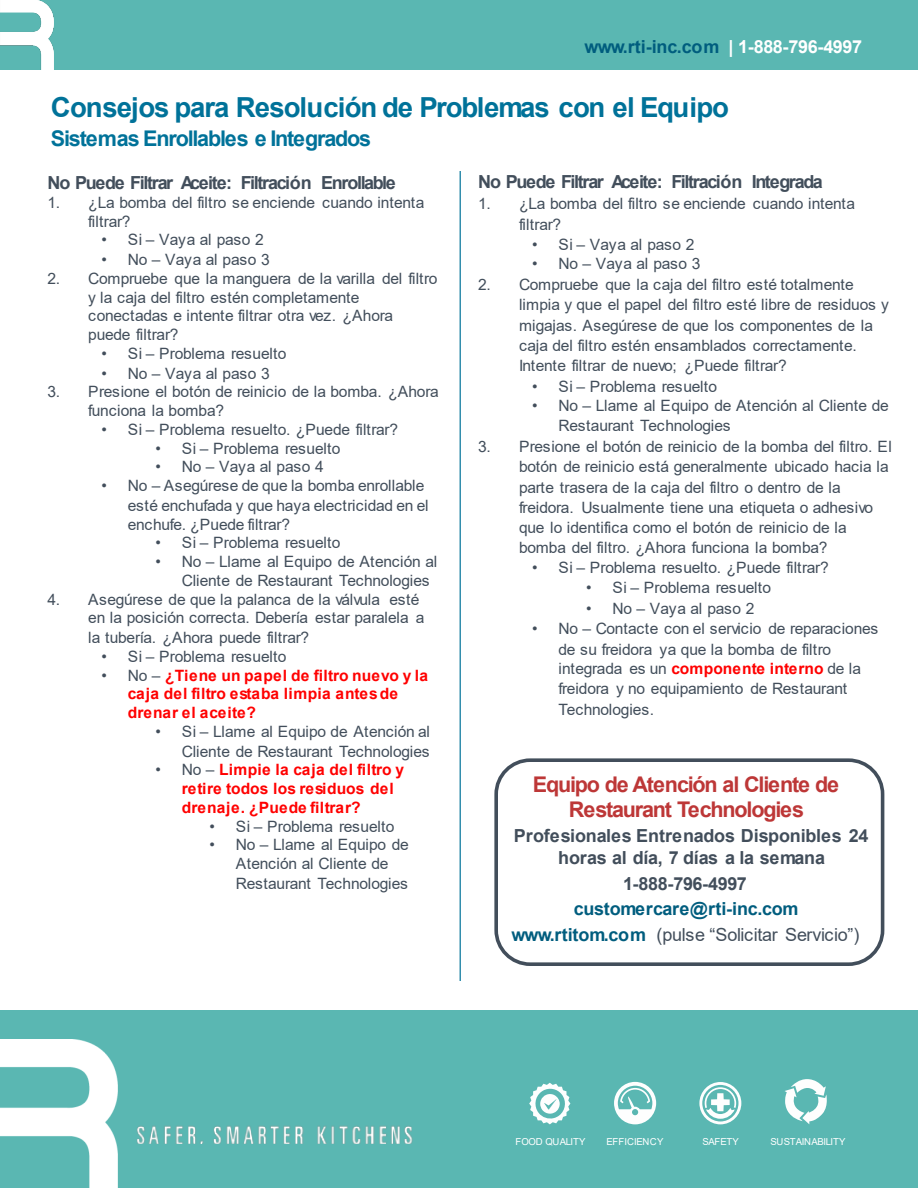
<style>
.page{position:relative;width:918px;height:1188px;background:#fff}
.page>*{position:absolute;margin:0;border:0;box-sizing:border-box;transform-origin:0 0}
.t1{font:700 27.6px "Arial";letter-spacing:-.035em;color:#007299}
.t2{font:700 21.6px/25.2px "Arial";letter-spacing:-.055em;color:#bd3737;text-align:center}
.t3{font:700 21.6px "Arial";letter-spacing:-.055em;color:#007299}
.t4{font:700 18px/26.4px "Arial";letter-spacing:-.015em;color:#005d7e;text-align:center}
.t5{font:700 18px "Arial";letter-spacing:-.08em;color:#424e5b}
.t6{font:700 18px/21.6px "Arial";letter-spacing:-.025em;color:#424e5b;text-align:center}
.t7{font:15.6px/20.1px "Arial";letter-spacing:-.02em;color:#424e5b}
.t8{font:700 15.6px/18.6px "Arial";letter-spacing:.005em;color:#f00}
.t9{font:15.6px "Arial";letter-spacing:.005em;color:#424e5b}
.t10{font:9.6px "Arial";letter-spacing:-.03em;color:#fff}
.t11{font:9.6px "Arial";letter-spacing:.015em;color:#fff}
.s1{color:#fff}
.s2{font-weight:400;color:#424e5b}
.s3{font-weight:700;color:#f00}
</style>
<div class="page">
<div style="left:0;top:0;width:918px;height:70px;background:#5ab7b2"></div>
<div style="left:0;top:1010px;width:918px;height:178px;background:#5ab7b2"></div>
<img style="left:0;top:0;width:54px;height:70px">
<img style="left:0;top:1039px;width:118px;height:149px">
<svg style="left:529px;top:1083px;width:41px;height:41px"></svg>
<svg style="left:614px;top:1082px;width:42px;height:42px"></svg>
<svg style="left:785px;top:1079px;width:42px;height:45px"></svg>
<svg style="left:699px;top:1082px;width:42px;height:42px"></svg>
<hr style="left:460px;top:171px;width:1px;height:810px;background:#007299">
<img style="left:38px;top:1116px;width:375px;height:28px">
<div style="left:494px;top:758px;width:390px;height:208px;border:4px solid #424e5b;border-radius:34px"></div>
<p class="t4" style="left:585px;top:35px;width:279px">www.rti-inc.com <span class="s1">| 1-888-796-4997</span></p>
<h1 class="t1" style="left:51px;top:97px;width:680px">Consejos para Resolución de Problemas con el Equipo</h1>
<h2 class="t3" style="left:51px;top:131px;width:322px">Sistemas Enrollables e Integrados</h2>
<p class="t5" style="left:47px;top:176px;width:350px">No Puede Filtrar Aceite: Filtración Enrollable</p>
<p class="t7" style="left:88px;top:195px;width:338px;line-height:19.2px;text-indent:-41px">1. ¿La bomba del filtro se enciende cuando intenta filtrar?</p>
<p class="t9" style="left:101px;top:234px;width:164px">• Si – Vaya al paso 2</p>
<p class="t7" style="left:101px;top:251px;width:170px">• No – Vaya al paso 3</p>
<p class="t7" style="left:88px;top:270px;width:351px;line-height:18.8px;text-indent:-41px">2. Compruebe que la manguera de la varilla del filtro y la caja del filtro estén completamente conectadas e intente filtrar otra vez. ¿Ahora puede filtrar?</p>
<p class="t7" style="left:101px;top:345px;width:187px">• Si – Problema resuelto</p>
<p class="t7" style="left:101px;top:365px;width:170px">• No – Vaya al paso 3</p>
<p class="t7" style="left:88px;top:383px;width:352px;line-height:19.2px;text-indent:-41px">3. Presione el botón de reinicio de la bomba. ¿Ahora funciona la bomba?</p>
<p class="t7" style="left:101px;top:421px;width:298px">• Si – Problema resuelto. ¿Puede filtrar?</p>
<p class="t7" style="left:155px;top:440px;width:187px">• Si – Problema resuelto</p>
<p class="t7" style="left:155px;top:458px;width:170px">• No – Vaya al paso 4</p>
<p class="t7" style="left:128px;top:478px;width:302px;line-height:19.2px;text-indent:-26px">• No – Asegúrese de que la bomba enrollable esté enchufada y que haya electricidad en el enchufe. ¿Puede filtrar?</p>
<p class="t7" style="left:155px;top:534px;width:187px">• Si – Problema resuelto</p>
<p class="t7" style="left:182px;top:553px;width:257px;line-height:19.2px;text-indent:-26px">• No – Llame al Equipo de Atención al<br>Cliente de Restaurant Technologies</p>
<p class="t7" style="left:88px;top:592px;width:338px;line-height:18.6px;text-indent:-41px">4. Asegúrese de que la palanca de la válvula esté en la posición correcta. Debería estar paralela a la tubería. ¿Ahora puede filtrar?</p>
<p class="t7" style="left:101px;top:648px;width:187px">• Si – Problema resuelto</p>
<p class="t8" style="left:128px;top:668px;width:302px;text-indent:-26px"><span class="s2">• No –</span> ¿Tiene un papel de filtro nuevo y la caja del filtro estaba limpia antes de drenar el aceite?</p>
<p class="t7" style="left:155px;top:724px;width:276px;line-height:19.2px;text-align:right">• Si – Llame al Equipo de Atención al<br>Cliente de Restaurant Technologies</p>
<p class="t8" style="left:182px;top:761px;width:224px;line-height:19.2px;text-indent:-26px"><span class="s2">• No –</span> Limpie la caja del filtro y retire todos los residuos del drenaje. ¿Puede filtrar?</p>
<p class="t7" style="left:209px;top:818px;width:187px">• Si – Problema resuelto</p>
<p class="t7" style="left:236px;top:837px;width:175px;line-height:19.2px;text-indent:-26px">• No – Llame al Equipo de<br>Atención al Cliente de<br>Restaurant Technologies</p>
<p class="t5" style="left:478px;top:175px;width:346px">No Puede Filtrar Aceite: Filtración Integrada</p>
<p class="t7" style="left:519px;top:195px;width:338px;text-indent:-41px">1. ¿La bomba del filtro se enciende cuando intenta filtrar?</p>
<p class="t9" style="left:532px;top:239px;width:164px">• Si – Vaya al paso 2</p>
<p class="t7" style="left:532px;top:255px;width:170px">• No – Vaya al paso 3</p>
<p class="t7" style="left:519px;top:276px;width:372px;text-indent:-41px">2. Compruebe que la caja del filtro esté totalmente limpia y que el papel del filtro esté libre de residuos y migajas. Asegúrese de que los componentes de la caja del filtro estén ensamblados correctamente.<br>Intente filtrar de nuevo; ¿Puede filtrar?</p>
<p class="t7" style="left:532px;top:378px;width:187px">• Si – Problema resuelto</p>
<p class="t7" style="left:559px;top:397px;width:332px;text-indent:-26px">• No – Llame al Equipo de Atención al Cliente de<br>Restaurant Technologies</p>
<p class="t7" style="left:519px;top:438px;width:374px;text-indent:-41px">3. Presione el botón de reinicio de la bomba del filtro. El botón de reinicio está generalmente ubicado hacia la parte trasera de la caja del filtro o dentro de la freidora. Usualmente tiene una etiqueta o adhesivo que lo identifica como el botón de reinicio de la bomba del filtro. ¿Ahora funciona la bomba?</p>
<p class="t7" style="left:532px;top:559px;width:298px">• Si – Problema resuelto. ¿Puede filtrar?</p>
<p class="t7" style="left:586px;top:579px;width:187px">• Si – Problema resuelto</p>
<p class="t7" style="left:586px;top:600px;width:170px">• No – Vaya al paso 2</p>
<p class="t7" style="left:559px;top:620px;width:321px;text-indent:-26px">• No – Contacte con el servicio de reparaciones de su freidora ya que la bomba de filtro integrada es un <span class="s3">componente interno</span> de la freidora y no equipamiento de Restaurant Technologies.</p>
<h2 class="t2" style="left:533px;top:774px;width:308px">Equipo de Atención al Cliente de<br>Restaurant Technologies</h2>
<p class="t6" style="left:514px;top:827px;width:356px">Profesionales Entrenados Disponibles 24 horas al día, 7 días a la semana</p>
<p class="t6" style="left:623px;top:874px;width:125px">1-888-796-4997</p>
<p class="t4" style="left:511px;top:897px;width:349px">customercare@rti-inc.com www.rtitom.com <span class="s2">(pulse “Solicitar Servicio”)</span></p>
<p class="t10" style="left:515px;top:1138px;width:72px">FOOD QUALITY</p>
<p class="t11" style="left:607px;top:1138px;width:58px">EFFICIENCY</p>
<p class="t10" style="left:702px;top:1138px;width:38px">SAFETY</p>
<p class="t10" style="left:771px;top:1138px;width:76px">SUSTAINABILITY</p>
</div>
